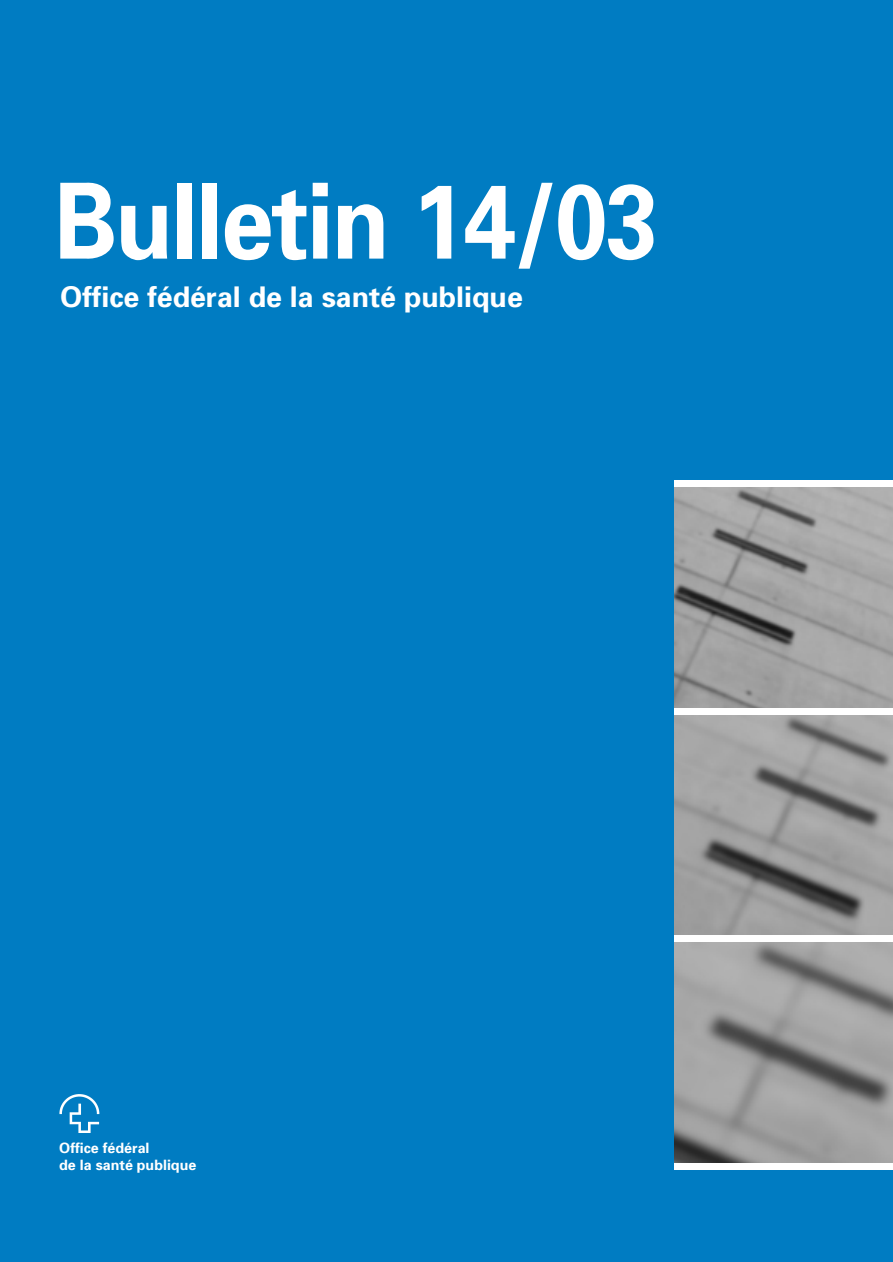
<style>
.page{position:relative;width:893px;height:1262px;background:#fff}
.page>*{position:absolute;margin:0;border:0;box-sizing:border-box;transform-origin:0 0}
.t1{font:700 105px "Univers";letter-spacing:-.015em;color:#fff;scale:.9 1}
.t2{font:700 28.5px "Univers";color:#fff}
.t3{font:700 14.25px/16.5px "Univers";color:#fff}
</style>
<div class="page">
<div style="left:0;top:0;width:892px;height:1262px;background:#007cc2"></div>
<img style="left:59px;top:1094px;width:41px;height:39px">
<img style="left:674px;top:487px;width:218px;height:221px">
<div style="left:669px;top:480px;width:223px;height:7px;background:#fff"></div>
<img style="left:674px;top:714px;width:218px;height:221px">
<div style="left:669px;top:708px;width:223px;height:6px;background:#fff"></div>
<img style="left:674px;top:942px;width:218px;height:221px">
<div style="left:669px;top:935px;width:223px;height:7px;background:#fff"></div>
<div style="left:669px;top:1163px;width:223px;height:6px;background:#fff"></div>
<div style="left:652px;top:451px;width:21px;height:769px;background:#007cc2"></div>
<h1 class="t1" style="left:54px;top:183px;width:673px">Bulletin 14/03</h1>
<h2 class="t2" style="left:60px;top:286px;width:464px">Office fédéral de la santé publique</h2>
<p class="t3" style="left:59px;top:1141px;width:138px">Office fédéral<br>de la santé publique</p>
</div>
